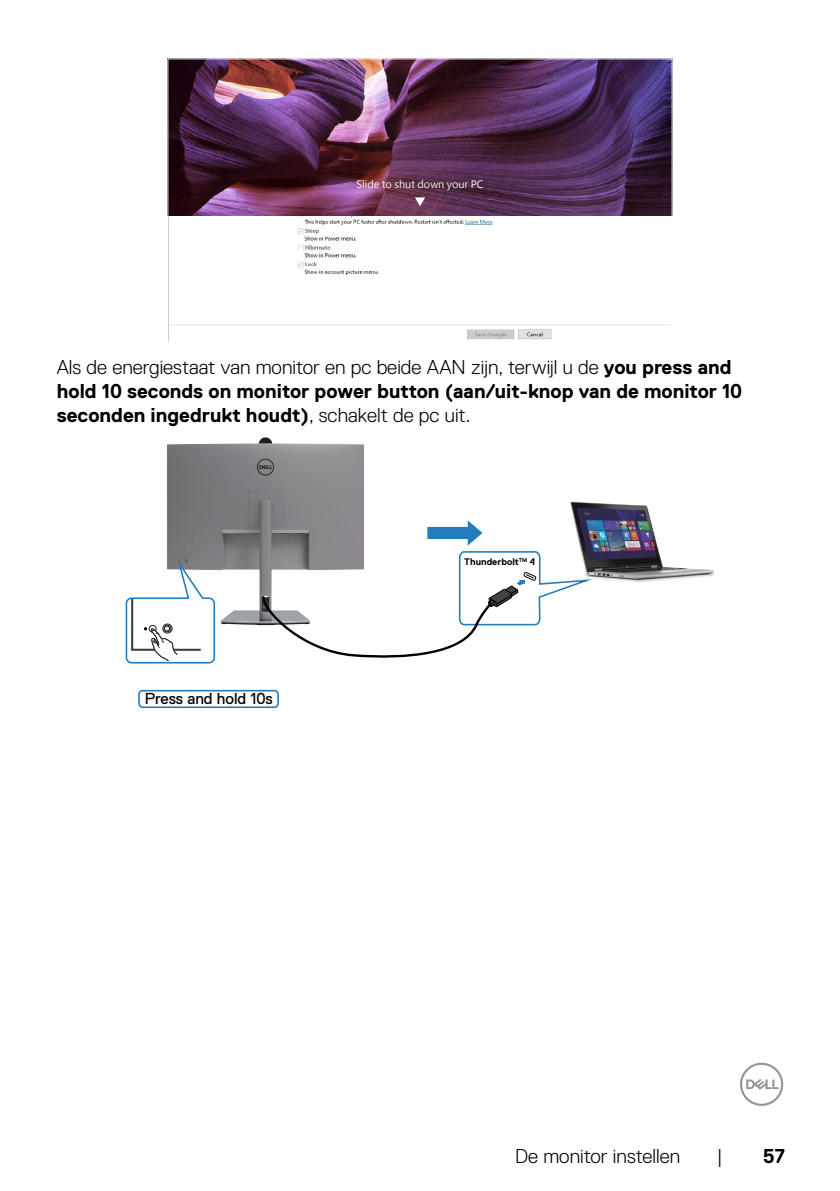
<style>
.page{position:relative;width:840px;height:1191px;background:#fff}
.page>*{position:absolute;margin:0;border:0;box-sizing:border-box;transform-origin:0 0}
.t1{font:700 20px/24px "Dell Replica";color:#000}
.t2{font:300 20px "Dell Replica";color:#000}
.t3{font:15.8px "Dell Replica";color:#000}
.t4{font:10px "Microsoft Jheng Hei UI Regular";color:#fff}
.t5{font:700 9.6px "Dell Replica";color:#050000}
.s1{font-weight:300}
</style>
<div class="page">
<svg style="left:740px;top:1062px;width:42px;height:44px"></svg>
<img style="left:170px;top:215px;width:500px;height:125px">
<img style="left:170px;top:61px;width:500px;height:154px">
<div style="left:168px;top:59px;width:504px;height:283px;border:1px solid #fff"></div>
<svg style="left:414px;top:197px;width:11px;height:9px"></svg>
<img style="left:570px;top:501px;width:144px;height:82px">
<div style="left:138px;top:690px;width:141px;height:18px;border:2px solid #237dbb;border-radius:4px"></div>
<img style="left:167px;top:437px;width:197px;height:189px">
<svg style="left:125px;top:555px;width:91px;height:109px"></svg>
<svg style="left:261px;top:520px;width:336px;height:138px"></svg>
<p class="t4" style="left:356px;top:178px;width:129px">Slide to shut down your PC</p>
<p class="t1" style="left:57px;top:355px;width:686px"><span class="s1">Als de energiestaat van monitor en pc beide AAN zijn, terwijl u de</span> you press and hold 10 seconds on monitor power button (aan/uit-knop van de monitor 10 seconden ingedrukt houdt)<span class="s1">, schakelt de pc uit.</span></p>
<p class="t3" style="left:145px;top:689px;width:130px">Press and hold 10s</p>
<p class="t5" style="left:464px;top:556px;width:72px">Thunderbolt<sup>TM</sup> 4</p>
<p class="t2" style="left:515px;top:1144px;width:166px">De monitor instellen</p>
<p class="t2" style="left:716px;top:1144px;width:7px">|</p>
<p class="t1" style="left:762px;top:1143px;width:24px">57</p>
</div>
